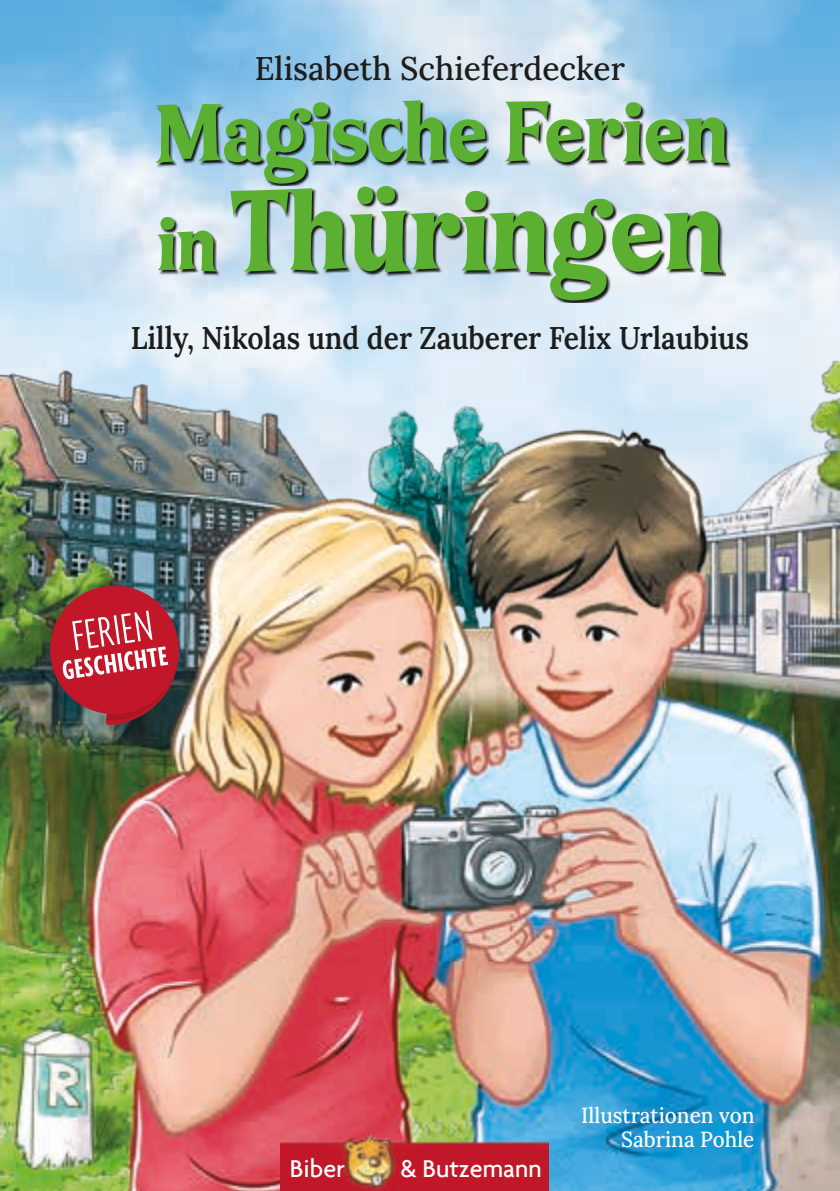
<style>
.page{position:relative;width:840px;height:1191px;background:#fff}
.page>*{position:absolute;margin:0;border:0;box-sizing:border-box;transform-origin:0 0}
.t1{font:700 116.2px "LT Funk";color:#5bb031}
.t2{font:700 86.2px "LT Funk";color:#5bb031}
.t3{font:500 32.8px "Lora";color:#1d1d1b}
.t4{font:600 31.4px "Lora";color:#1d1d1b;scale:.9 1}
.t5{font:500 26.2px "Agenda";color:#fff}
.t6{font:500 21.8px/23.6px "Lora";color:#fff;text-align:right;scale:.95 1}
.s1{font-size:77.4px}
</style>
<div class="page">
<img style="left:0;top:0;width:839px;height:1191px">
<div style="left:50px;top:585px;width:129px;height:129px;background:#c21729;border-radius:50%"></div>
<svg style="left:63px;top:610px;width:116px;height:115px"></svg>
<img style="left:0;top:1091px;width:1px;height:98px">
<img style="left:280px;top:1119px;width:268px;height:72px">
<svg style="left:159px;top:188px;width:566px;height:114px;background:#9aa4ac"></svg>
<svg style="left:157px;top:102px;width:573px;height:84px;background:#889ca9"></svg>
<p class="t3" style="left:255px;top:44px;width:371px">Elisabeth Schieferdecker</p>
<h2 class="t2" style="left:154px;top:80px;width:575px">Magische Ferien</h2>
<h1 class="t1" style="left:156px;top:161px;width:568px"><span class="s1">in</span> Thüringen</h1>
<p class="t4" style="left:131px;top:314px;width:688px">Lilly, Nikolas und der Zauberer Felix Urlaubius</p>
<p class="t5" style="left:290px;top:1152px;width:57px">Biber</p>
<p class="t5" style="left:400px;top:1152px;width:143px">&amp; Butzemann</p>
<p class="t6" style="left:581px;top:1102px;width:184px">Illustrationen von<br>Sabrina Pohle</p>
</div>
